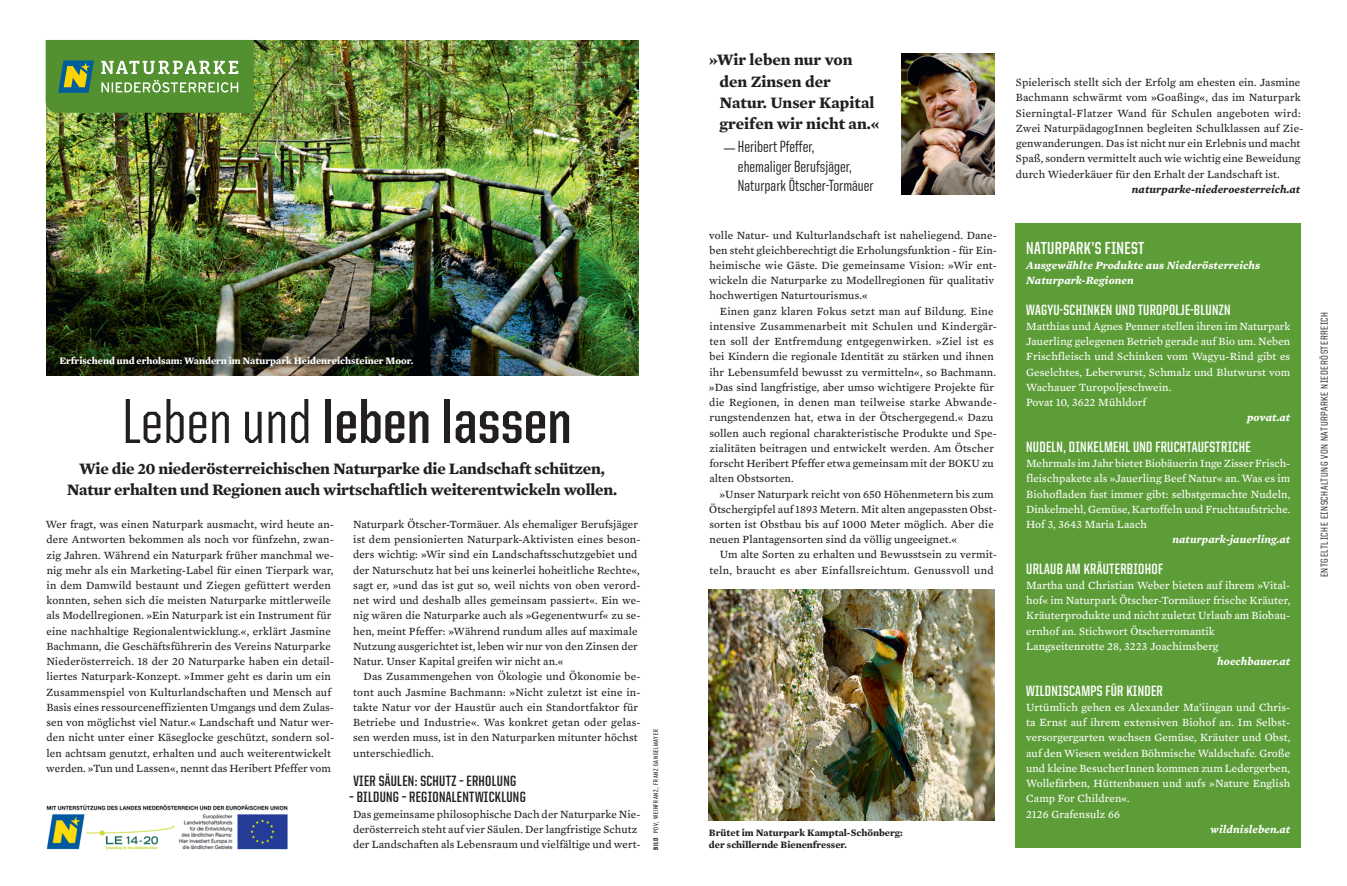
<style>
.page{position:relative;width:1347px;height:886px;background:#fff}
.page>*{position:absolute;margin:0;border:0;box-sizing:border-box;transform-origin:0 0}
.t1{font:700 63.75px "United Sans Cond";color:#231f20}
.t2{font:700 17.5px "United Sans Cond";letter-spacing:.02em;color:#fff}
.t3{font:700 16.25px/21.2px "Mercury Text G3";letter-spacing:-.01em;color:#231f20;text-align:center}
.t4{font:500 16.25px/19.5px "United Sans Cond";color:#231f20}
.t5{font:700 15px "United Sans Cond";letter-spacing:.02em;color:#fff}
.t6{font:700 15px "United Sans Cond";letter-spacing:.02em;color:#231f20}
.t7{font:11.25px/15.2px "Mercury Text G3";letter-spacing:.01em;color:#231f20}
.t8{font:11.25px/15.2px "Mercury Text G3";letter-spacing:.01em;color:#fff}
.t9{font:italic 700 11.25px/15.2px "Mercury Text G3";letter-spacing:.01em;color:#fff}
.t10{font:italic 700 11.25px "Mercury Text G3";letter-spacing:.01em;color:#231f20}
.t11{font:700 10px "Mercury Text G3";color:#fff}
.t12{font:700 10px/12.5px "Mercury Text G3";color:#231f20}
.t13{font:500 10px "United Sans Semi Cond";letter-spacing:.05em;color:#231f20}
.t14{font:6.25px "Cervo Neue Regular Neue";letter-spacing:.1em;color:#231f20}
.s1{font-weight:500}
.s2{font-family:"Cervo Neue Bold Neue"}
.s3{font-family:"Mercury Text G3";font-weight:400}
</style>
<div class="page">
<div style="left:1015px;top:796px;width:285px;height:52px;background:#5d9d38"></div>
<img style="left:46px;top:40px;width:592px;height:281px">
<img style="left:46px;top:804px;width:242px;height:46px">
<div style="left:1015px;top:223px;width:285px;height:617px;background:#5d9d38"></div>
<svg style="left:46px;top:40px;width:208px;height:73px;background:#629945"></svg>
<img style="left:709px;top:589px;width:285px;height:232px">
<img style="left:901px;top:53px;width:93px;height:142px">
<img style="left:46px;top:321px;width:592px;height:55px">
<p class="t11" style="left:59px;top:355px;width:355px">Erfrischend und erholsam: Wandern im Naturpark Heidenreichsteiner Moor.</p>
<h1 class="t1" style="left:122px;top:388px;width:451px"><span class="s1">Leben und</span> LEBEN LASSEN</h1>
<h3 class="t3" style="left:67px;top:458px;width:552px">Wie die 20 niederösterreichischen Naturparke die Landschaft schützen,<br>Natur erhalten und Regionen auch wirtschaftlich weiterentwickeln wollen.</h3>
<p class="t7" style="left:46px;top:517px;width:290px">Wer fragt, was einen Naturpark ausmacht, wird heute an&shy;dere Antworten bekommen als noch vor fünfzehn, zwan&shy;zig Jahren. Während ein Naturpark früher manchmal we&shy;nig mehr als ein Marketing-Label für einen Tierpark war, in dem Damwild bestaunt und Ziegen gefüttert werden konnten, sehen sich die meisten Naturparke mittlerweile als Modellregionen. »Ein Naturpark ist ein Instrument für eine nachhaltige Regionalentwicklung.«, erklärt Jasmine Bachmann, die Geschäftsführerin des Vereins Naturparke Niederösterreich. 18 der 20 Naturparke haben ein detail&shy;liertes Naturpark-Konzept. »Immer geht es darin um ein Zusammenspiel von Kulturlandschaften und Mensch auf Basis eines ressourceneffizienten Umgangs und dem Zulas&shy;sen von möglichst viel Natur.« Landschaft und Natur wer&shy;den nicht unter einer Käseglocke geschützt, sondern sol&shy;len achtsam genutzt, erhalten und auch weiterentwickelt werden. »Tun und Lassen«, nennt das Heribert Pfeffer vom</p>
<p class="t7" style="left:353px;top:517px;width:289px">Naturpark Ötscher-Tormäuer. Als ehemaliger Berufsjäger ist dem pensionierten Naturpark-Aktivisten eines beson&shy;ders wichtig: »Wir sind ein Landschaftsschutzgebiet und der Naturschutz hat bei uns keinerlei hoheitliche Rechte«, sagt er, »und das ist gut so, weil nichts von oben verord&shy;net wird und deshalb alles gemeinsam passiert«. Ein we&shy;nig wären die Naturparke auch als »Gegenentwurf« zu se&shy;hen, meint Pfeffer: »Während rundum alles auf maximale Nutzung ausgerichtet ist, leben wir nur von den Zinsen der Natur. Unser Kapital greifen wir nicht an.«</p>
<p class="t7" style="left:353px;top:669px;width:289px;text-indent:11px">Das Zusammengehen von Ökologie und Ökonomie be&shy;tont auch Jasmine Bachmann: »Nicht zuletzt ist eine in&shy;takte Natur vor der Haustür auch ein Standortfaktor für Betriebe und Industrie«. Was konkret getan oder gelas&shy;sen werden muss, ist in den Naturparken mitunter höchst unterschiedlich.</p>
<h3 class="t6" style="left:353px;top:773px;width:164px">VIER SÄULEN: SCHUTZ – ERHOLUNG</h3>
<h3 class="t6" style="left:349px;top:789px;width:178px">– BILDUNG – REGIONALENTWICKLUNG</h3>
<p class="t7" style="left:353px;top:806px;width:289px">Das gemeinsame philosophische Dach der Naturparke Nie&shy;derösterreich steht auf vier Säulen. Der langfristige Schutz der Landschaften als Lebensraum und vielfältige und wert-</p>
<p class="t14" style="left:652px;top:850px;width:122px;rotate:-90deg"><span class="s2">Bild</span> POV, Weinfranz, franz gangelmayer</p>
<h3 class="t3" style="left:719px;top:49px;width:162px;text-align:left;text-indent:-11px">»Wir leben nur von den Zinsen der<br>Natur. Unser Kapital greifen wir nicht an.«</h3>
<h3 class="t4" style="left:738px;top:137px;width:137px;text-indent:-15px"><span class="s3">—</span> Heribert Pfeffer,<br>ehemaliger Berufsjäger,<br>Naturpark Ötscher-Tormäuer</h3>
<p class="t7" style="left:709px;top:227px;width:289px">volle Natur- und Kulturlandschaft ist naheliegend. Dane&shy;ben steht gleichberechtigt die Erholungsfunktion - für Ein&shy;heimische wie Gäste. Die gemeinsame Vision: »Wir ent&shy;wickeln die Naturparke zu Modellregionen für qualitativ hochwertigen Naturtourismus.«</p>
<p class="t7" style="left:709px;top:303px;width:289px;text-indent:11px">Einen ganz klaren Fokus setzt man auf Bildung. Eine intensive Zusammenarbeit mit Schulen und Kindergär&shy;ten soll der Entfremdung entgegenwirken. »Ziel ist es bei Kindern die regionale Identität zu stärken und ihnen ihr Lebensumfeld bewusst zu vermitteln«, so Bachmann. »Das sind langfristige, aber umso wichtigere Projekte für die Regionen, in denen man teilweise starke Abwande&shy;rungstendenzen hat, etwa in der Ötschergegend.« Dazu sollen auch regional charakteristische Produkte und Spe&shy;zialitäten beitragen und entwickelt werden. Am Ötscher forscht Heribert Pfeffer etwa gemeinsam mit der BOKU zu alten Obstsorten.</p>
<p class="t7" style="left:709px;top:486px;width:289px;text-indent:10px">»Unser Naturpark reicht von 650 Höhenmetern bis zum Ötschergipfel auf 1893 Metern. Mit alten angepassten Obst&shy;sorten ist Obstbau bis auf 1000 Meter möglich. Aber die neuen Plantagensorten sind da völlig ungeeignet.«</p>
<p class="t7" style="left:709px;top:547px;width:289px;text-align:right">Um alte Sorten zu erhalten und Bewusstsein zu vermit&shy;teln, braucht es aber Einfallsreichtum. Genussvoll und</p>
<p class="t12" style="left:709px;top:826px;width:195px">Brütet im Naturpark Kamptal-Schönberg: der schillernde Bienenfresser.</p>
<p class="t7" style="left:1015px;top:75px;width:289px">Spielerisch stellt sich der Erfolg am ehesten ein. Jasmine Bachmann schwärmt vom »Goaßing«, das im Naturpark Sierningtal-Flatzer Wand für Schulen angeboten wird:<br>Zwei NaturpädagogInnen begleiten Schulklassen auf Zie&shy;genwanderungen. Das ist nicht nur ein Erlebnis und macht Spaß, sondern vermittelt auch wie wichtig eine Beweidung durch Wiederkäuer für den Erhalt der Landschaft ist.</p>
<p class="t10" style="left:1131px;top:182px;width:170px">naturparke-niederoesterreich.at</p>
<h2 class="t2" style="left:1026px;top:239px;width:120px">NATURPARK’S FINEST</h2>
<p class="t9" style="left:1026px;top:257px;width:235px">Ausgewählte Produkte aus Niederösterreichs<br>Naturpark-Regionen</p>
<h3 class="t5" style="left:1026px;top:302px;width:206px">WAGYU-SCHINKEN UND TUROPOLJE-BLUNZN</h3>
<p class="t8" style="left:1026px;top:319px;width:266px">Matthias und Agnes Penner stellen ihren im Naturpark Jauerling gelegenen Betrieb gerade auf Bio um. Neben Frischfleisch und Schinken vom Wagyu-Rind gibt es Geselchtes, Leberwurst, Schmalz und Blutwurst vom Wachauer Turopoljeschwein.<br>Povat 10, 3622 Mühldorf</p>
<p class="t9" style="left:1247px;top:410px;width:45px">povat.at</p>
<h3 class="t5" style="left:1026px;top:439px;width:226px">NUDELN, DINKELMEHL UND FRUCHTAUFSTRICHE</h3>
<p class="t8" style="left:1026px;top:456px;width:266px;text-align:justify">Mehrmals im Jahr bietet Biobäuerin Inge Zisser Frisch&shy;fleischpakete als »Jauerling Beef Natur« an. Was es im Biohofladen fast immer gibt: selbstgemachte Nudeln, Dinkelmehl, Gemüse, Kartoffeln und Fruchtaufstriche.<br>Hof 3, 3643 Maria Laach</p>
<p class="t9" style="left:1172px;top:532px;width:119px">naturpark-jauerling.at</p>
<h3 class="t5" style="left:1026px;top:561px;width:137px">URLAUB AM KRÄUTERBIOHOF</h3>
<p class="t8" style="left:1026px;top:578px;width:266px">Martha und Christian Weber bieten auf ihrem »Vital&shy;hof« im Naturpark Ötscher-Tormäuer frische Kräuter, Kräuterprodukte und nicht zuletzt Urlaub am Biobau&shy;ernhof an. Stichwort Ötscherromantik Langseitenrotte 28, 3223 Joachimsberg</p>
<p class="t9" style="left:1217px;top:654px;width:75px">hoechbauer.at</p>
<h3 class="t5" style="left:1026px;top:683px;width:138px">WILDNISCAMPS FÜR KINDER</h3>
<p class="t8" style="left:1026px;top:699px;width:266px">Urtümlich gehen es Alexander Ma’iingan und Chris&shy;ta Ernst auf ihrem extensiven Biohof an. Im Selbst&shy;versorgergarten wachsen Gemüse, Kräuter und Obst, auf den Wiesen weiden Böhmische Waldschafe. Große und kleine BesucherInnen kommen zum Ledergerben, Wollefärben, Hüttenbauen und aufs »Nature English Camp For Children«.<br>2126 Grafensulz 66</p>
<p class="t9" style="left:1210px;top:821px;width:81px">wildnisleben.at</p>
<p class="t13" style="left:1319px;top:577px;width:266px;rotate:-90deg">Entgeltliche Einschaltung von NATURPARKE NIEDERÖSTERREICH</p>
</div>
